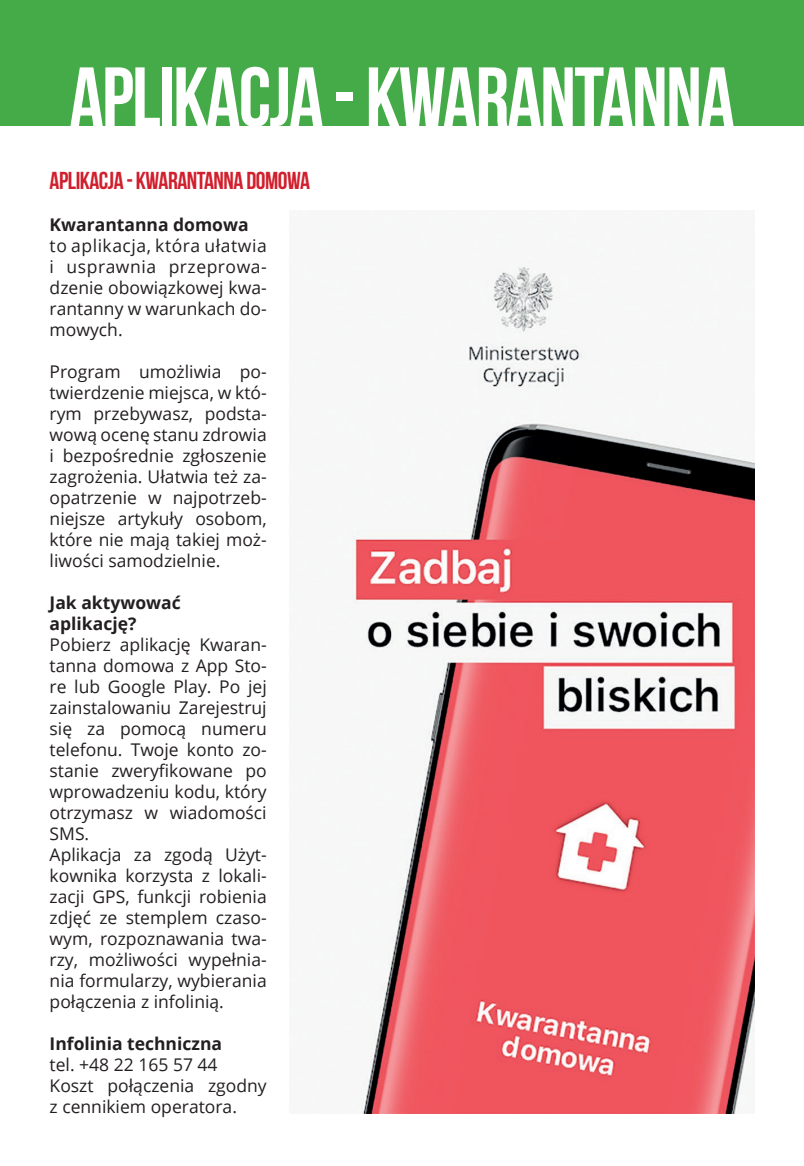
<style>
.page{position:relative;width:804px;height:1166px;background:#fff}
.page>*{position:absolute;margin:0;border:0;box-sizing:border-box;transform-origin:0 0}
.t1{font:84px "Bebas Neue";letter-spacing:-.02em;color:#fff}
.t2{font:24.5px "Bebas Neue";letter-spacing:-.02em;color:#d11f2d}
.t3{font:17.5px/21px "Open Sans";color:#231f20;text-align:justify}
.t4{font:700 17.5px/21px "Open Sans";color:#231f20}
</style>
<div class="page">
<div style="left:0;top:0;width:804px;height:126px;background:#45ab48"></div>
<img style="left:351px;top:261px;width:403px;height:852px">
<h1 class="t1" style="left:69px;top:51px;width:666px">APLIKACJA - KWARANTANNA</h1>
<h2 class="t2" style="left:50px;top:167px;width:262px">APLIKACJA - KWARANTANNA DOMOWA</h2>
<p class="t4" style="left:50px;top:214px;width:200px">Kwarantanna domowa</p>
<p class="t3" style="left:50px;top:235px;width:219px">to aplikacja, która ułatwia i usprawnia przeprowa&shy;dzenie obowiązkowej kwa&shy;rantanny w warunkach do&shy;mowych.</p>
<p class="t3" style="left:50px;top:361px;width:219px">Program umożliwia po&shy;twierdzenie miejsca, w któ&shy;rym przebywasz, podsta&shy;wową ocenę stanu zdrowia i bezpośrednie zgłoszenie zagrożenia. Ułatwia też za&shy;opatrzenie w najpotrzeb&shy;niejsze artykuły osobom, które nie mają takiej moż&shy;liwości samodzielnie.</p>
<p class="t4" style="left:50px;top:592px;width:133px">Jak aktywować aplikację?</p>
<p class="t3" style="left:50px;top:634px;width:219px;text-align:left">Pobierz aplikację Kwaran&shy;tanna domowa z App Sto&shy;re lub Google Play. Po jej zainstalowaniu Zarejestruj się za pomocą numeru telefonu. Twoje konto zo&shy;stanie zweryfikowane po wprowadzeniu kodu, który otrzymasz w wiadomości<br>SMS.<br>Aplikacja za zgodą Użyt&shy;kownika korzysta z lokali&shy;zacji GPS, funkcji robienia zdjęć ze stemplem czaso&shy;wym, rozpoznawania twa&shy;rzy, możliwości wypełnia&shy;nia formularzy, wybierania połączenia z infolinią.</p>
<p class="t4" style="left:50px;top:1033px;width:174px">Infolinia techniczna</p>
<p class="t3" style="left:50px;top:1054px;width:219px;text-align:left">tel. +48 22 165 57 44<br>Koszt połączenia zgodny z cennikiem operatora.</p>
</div>
